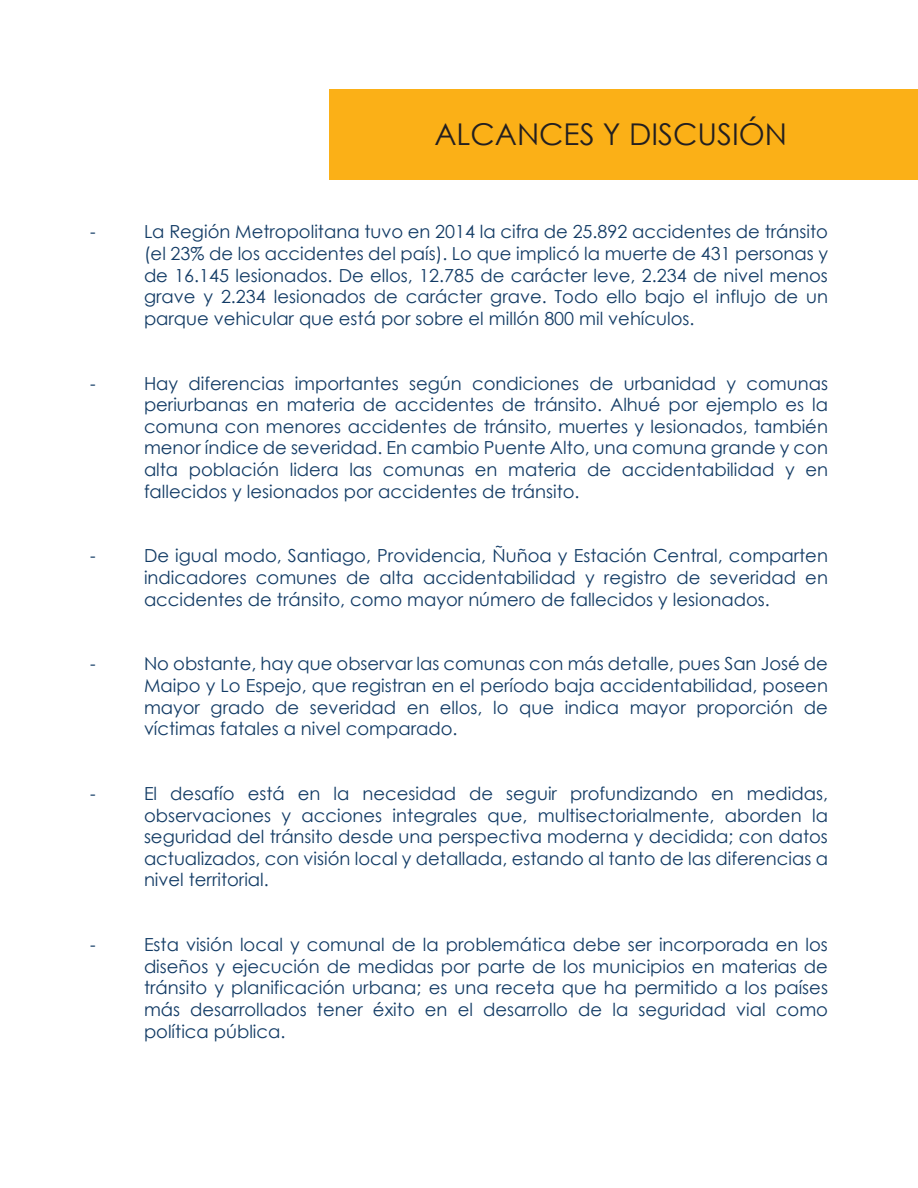
<style>
.page{position:relative;width:918px;height:1188px;background:#fff}
.page>*{position:absolute;margin:0;border:0;box-sizing:border-box;transform-origin:0 0}
.t1{font:30px "Century Gothic";color:#231f20}
.t2{font:18px/21.6px "Century Gothic";color:#123b65;text-align:justify}
.t3{font:18px "Myriad Pro";color:#123b65}
</style>
<div class="page">
<div style="left:330px;top:89px;width:588px;height:91px;background:#fbb017"></div>
<h1 class="t1" style="left:434px;top:114px;width:354px">ALCANCES Y DISCUSIÓN</h1>
<p class="t3" style="left:90px;top:221px;width:7px">-</p>
<p class="t2" style="left:144px;top:221px;width:686px">La Región Metropolitana tuvo en 2014 la cifra de 25.892 accidentes de tránsito (el 23% de los accidentes del país). Lo que implicó la muerte de 431 personas y de 16.145 lesionados. De ellos, 12.785 de carácter leve, 2.234 de nivel menos grave y 2.234 lesionados de carácter grave. Todo ello bajo el influjo de un parque vehicular que está por sobre el millón 800 mil vehículos.</p>
<p class="t3" style="left:90px;top:372px;width:7px">-</p>
<p class="t2" style="left:144px;top:372px;width:686px">Hay diferencias importantes según condiciones de urbanidad y comunas periurbanas en materia de accidentes de tránsito. Alhué por ejemplo es la comuna con menores accidentes de tránsito, muertes y lesionados, también menor índice de severidad. En cambio Puente Alto, una comuna grande y con alta población lidera las comunas en materia de accidentabilidad y en fallecidos y lesionados por accidentes de tránsito.</p>
<p class="t3" style="left:90px;top:545px;width:7px">-</p>
<p class="t2" style="left:144px;top:545px;width:686px">De igual modo, Santiago, Providencia, Ñuñoa y Estación Central, comparten indicadores comunes de alta accidentabilidad y registro de severidad en accidentes de tránsito, como mayor número de fallecidos y lesionados.</p>
<p class="t3" style="left:90px;top:653px;width:7px">-</p>
<p class="t2" style="left:144px;top:653px;width:686px">No obstante, hay que observar las comunas con más detalle, pues San José de Maipo y Lo Espejo, que registran en el período baja accidentabilidad, poseen mayor grado de severidad en ellos, lo que indica mayor proporción de víctimas fatales a nivel comparado.</p>
<p class="t3" style="left:90px;top:783px;width:7px">-</p>
<p class="t2" style="left:144px;top:782px;width:686px">El desafío está en la necesidad de seguir profundizando en medidas, observaciones y acciones integrales que, multisectorialmente, aborden la seguridad del tránsito desde una perspectiva moderna y decidida; con datos actualizados, con visión local y detallada, estando al tanto de las diferencias a nivel territorial.</p>
<p class="t3" style="left:90px;top:934px;width:7px">-</p>
<p class="t2" style="left:144px;top:934px;width:686px">Esta visión local y comunal de la problemática debe ser incorporada en los diseños y ejecución de medidas por parte de los municipios en materias de tránsito y planificación urbana; es una receta que ha permitido a los países más desarrollados tener éxito en el desarrollo de la seguridad vial como política pública.</p>
</div>
